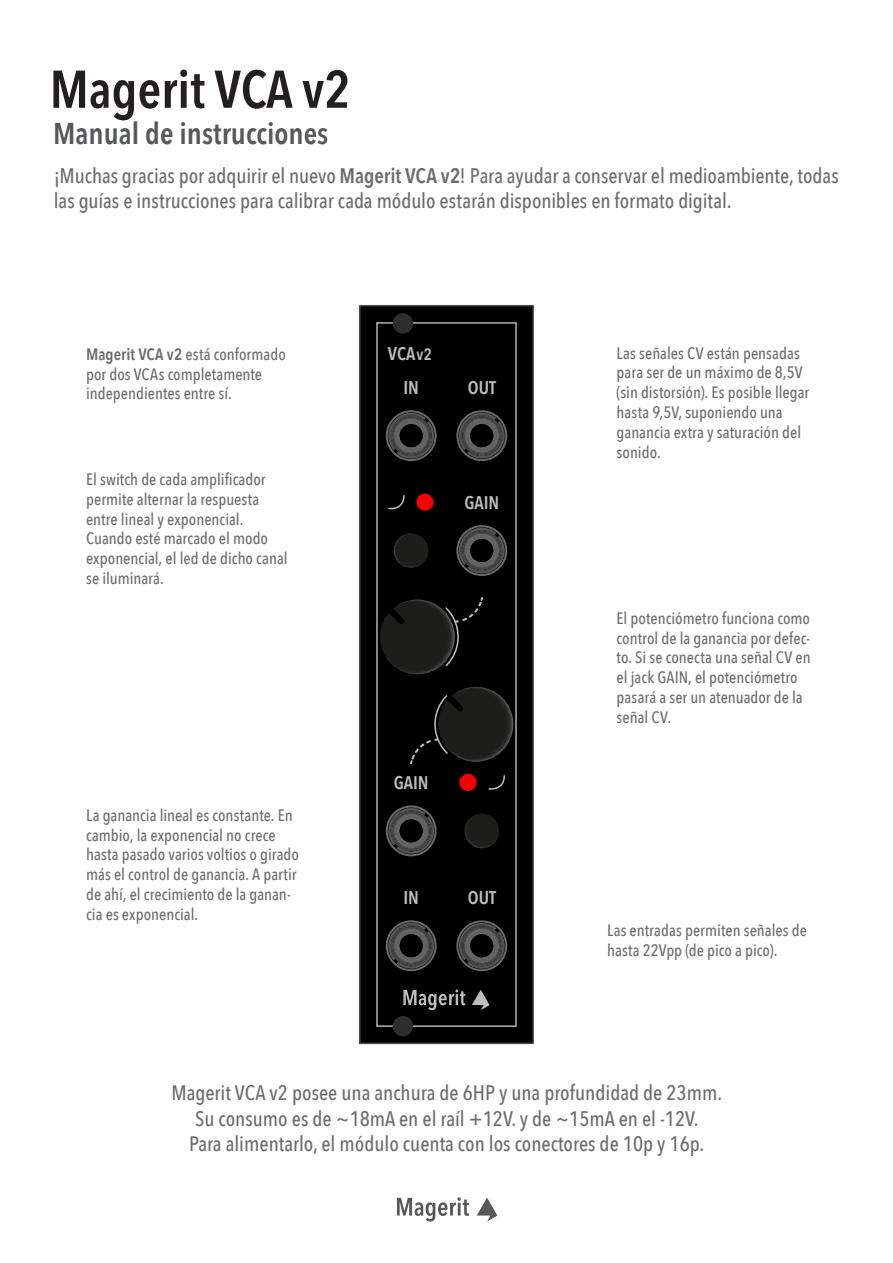
<style>
.page{position:relative;width:893px;height:1263px;background:#fff}
.page>*{position:absolute;margin:0;border:0;box-sizing:border-box;transform-origin:0 0}
.t1{font:600 52.5px "Avenir Next Condensed";color:#231f20}
.t2{font:600 30px "Avenir Next Condensed";color:#57585a}
.t3{font:500 21px/25.2px "Avenir Next Condensed";color:#6c6d70}
.t4{font:600 18.3px "Avenir Next Condensed";color:#bdbdbd}
.t5{font:500 16.5px/19.8px "Avenir Next Condensed";color:#6c6d70}
.s1{font-weight:600}
.s2{font-size:16.5px;color:#b8b9ba}
</style>
<div class="page">
<svg style="left:477px;top:1198px;width:20px;height:23px"></svg>
<svg style="left:397px;top:1197px;width:72px;height:24px"></svg>
<div style="left:360px;top:306px;width:173px;height:737px;background:#000"></div>
<div style="left:359px;top:305px;width:175px;height:739px;border:1px solid #4a4a4a"></div>
<svg style="left:376px;top:322px;width:141px;height:705px"></svg>
<svg style="left:403px;top:989px;width:87px;height:21px"></svg>
<div style="left:394px;top:1017px;width:18px;height:18px;background:#2e2e2e;border-radius:50%"></div>
<div style="left:393px;top:1016px;width:20px;height:20px;border:2px solid #2e2e2e;border-radius:50%"></div>
<div style="left:394px;top:314px;width:18px;height:19px;background:#2e2e2e;border-radius:50%"></div>
<div style="left:393px;top:313px;width:20px;height:21px;border:2px solid #2e2e2e;border-radius:50%"></div>
<svg style="left:386px;top:805px;width:51px;height:51px"></svg>
<svg style="left:456px;top:920px;width:51px;height:51px"></svg>
<svg style="left:386px;top:920px;width:51px;height:51px"></svg>
<svg style="left:456px;top:410px;width:51px;height:51px"></svg>
<svg style="left:386px;top:410px;width:51px;height:51px"></svg>
<svg style="left:456px;top:525px;width:51px;height:51px"></svg>
<img style="left:439px;top:687px;width:74px;height:74px;border-radius:37px">
<img style="left:392px;top:533px;width:38px;height:36px">
<img style="left:463px;top:814px;width:38px;height:36px">
<svg style="left:387px;top:494px;width:18px;height:17px"></svg>
<div style="left:416px;top:493px;width:18px;height:18px;background:#f50000;border-radius:50%"></div>
<svg style="left:488px;top:774px;width:18px;height:17px"></svg>
<div style="left:459px;top:774px;width:18px;height:17px;background:#f50000;border-radius:50%"></div>
<svg style="left:383px;top:595px;width:101px;height:171px"></svg>
<p class="t1" style="left:50px;top:44px;width:302px">Magerit VCA v2</p>
<p class="t2" style="left:53px;top:107px;width:277px">Manual de instrucciones</p>
<p class="t3" style="left:54px;top:163px;width:786px">¡Muchas gracias por adquirir el nuevo <span class="s1">Magerit VCA v2</span>! Para ayudar a conservar el medioambiente, todas las guías e instrucciones para calibrar cada módulo estarán disponibles en formato digital.</p>
<p class="t5" style="left:86px;top:344px;width:201px"><span class="s1">Magerit VCA v2</span> está conformado por dos VCAs completamente independientes entre sí.</p>
<p class="t5" style="left:86px;top:469px;width:203px">El switch de cada amplificador permite alternar la respuesta entre lineal y exponencial.<br>Cuando esté marcado el modo exponencial, el led de dicho canal se iluminará.</p>
<p class="t5" style="left:86px;top:805px;width:214px">La ganancia lineal es constante. En cambio, la exponencial no crece hasta pasado varios voltios o girado más el control de ganancia. A partir de ahí, el crecimiento de la ganan&shy;cia es exponencial.</p>
<p class="t4" style="left:388px;top:337px;width:46px">VCA<span class="s2">v2</span></p>
<p class="t4" style="left:403px;top:371px;width:17px">IN</p>
<p class="t4" style="left:468px;top:371px;width:30px">OUT</p>
<p class="t4" style="left:464px;top:486px;width:36px">GAIN</p>
<p class="t4" style="left:394px;top:766px;width:36px">GAIN</p>
<p class="t4" style="left:403px;top:881px;width:17px">IN</p>
<p class="t4" style="left:468px;top:881px;width:30px">OUT</p>
<p class="t5" style="left:617px;top:343px;width:194px">Las señales CV están pensadas para ser de un máximo de 8,5V (sin distorsión). Es posible llegar hasta 9,5V, suponiendo una ganancia extra y saturación del sonido.</p>
<p class="t5" style="left:617px;top:608px;width:196px">El potenciómetro funciona como control de la ganancia por defec&shy;to. Si se conecta una señal CV en el jack GAIN, el potenciómetro pasará a ser un atenuador de la señal CV.</p>
<p class="t5" style="left:607px;top:920px;width:201px">Las entradas permiten señales de hasta 22Vpp (de pico a pico).</p>
<p class="t3" style="left:171px;top:1080px;width:552px">Magerit VCA v2 posee una anchura de 6HP y una profundidad de 23mm.</p>
<p class="t3" style="left:195px;top:1105px;width:505px">Su consumo es de ~18mA en el raíl +12V. y de ~15mA en el -12V.</p>
<p class="t3" style="left:189px;top:1131px;width:517px">Para alimentarlo, el módulo cuenta con los conectores de 10p y 16p.</p>
</div>
